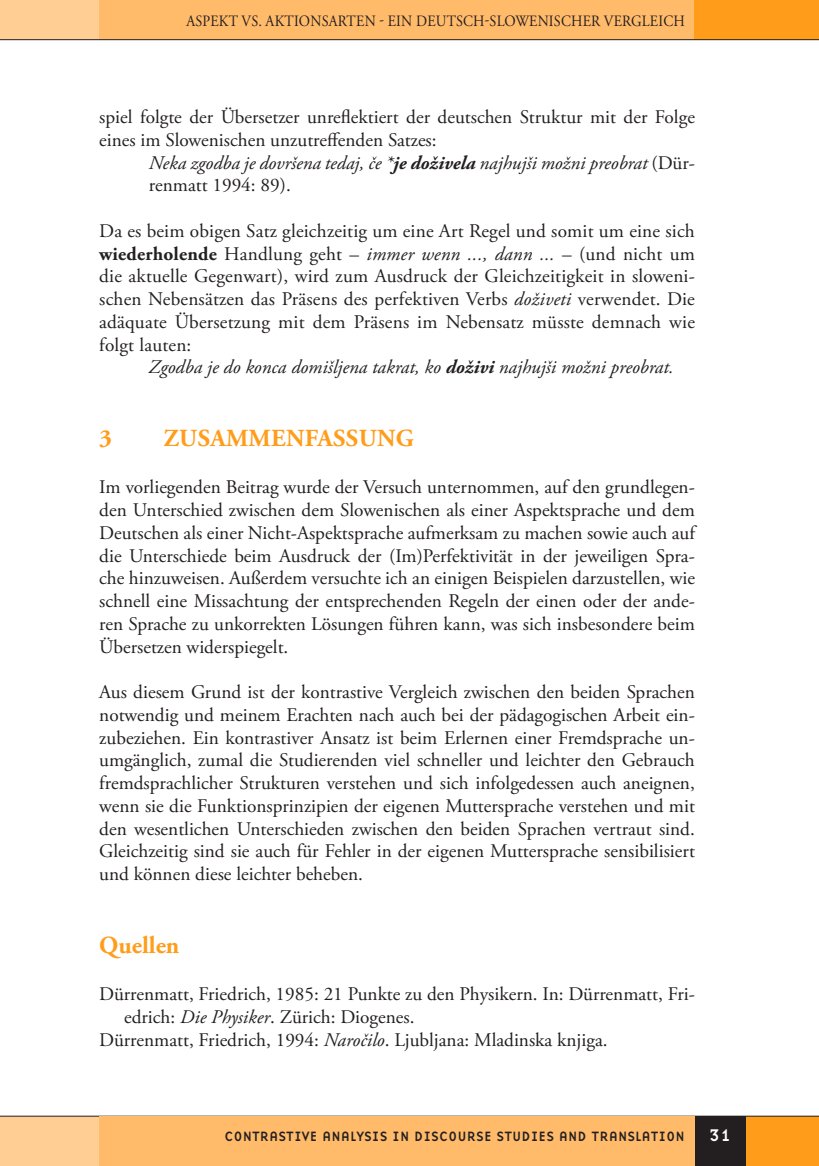
<style>
.page{position:relative;width:819px;height:1166px;background:#fff}
.page>*{position:absolute;margin:0;border:0;box-sizing:border-box;transform-origin:0 0}
.t1{font:700 24.5px "Adobe Garamond Pro";letter-spacing:.015em;color:#ff9d1b}
.t2{font:19.25px/22.8px "Adobe Garamond Pro";color:#231f20;text-align:justify}
.t3{font:italic 19.25px/22.8px "Adobe Garamond Pro";color:#231f20}
.t4{font:17.5px "Base Nine";color:#fff}
.t5{font:15.75px "Adobe Garamond Pro";letter-spacing:.015em;color:#231f20;scale:.9 1}
.t6{font:14px "Base Nine";color:#231f20}
.s1{font-weight:700}
.s2{font-style:normal}
.s3{font-style:italic}
</style>
<div class="page">
<div style="left:99px;top:0;width:596px;height:40px;background:#ffba6a"></div>
<div style="left:745px;top:1116px;width:73px;height:50px;background:#ff9d1b"></div>
<div style="left:0;top:1116px;width:99px;height:50px;background:#ffce94"></div>
<div style="left:694px;top:1116px;width:51px;height:50px;background:#231f20"></div>
<div style="left:0;top:0;width:99px;height:40px;background:#ffce94"></div>
<div style="left:694px;top:0;width:124px;height:40px;background:#ff9d1b"></div>
<hr style="left:0;top:39px;width:818px;height:1px;background:#231f20">
<hr style="left:0;top:1116px;width:818px;height:1px;background:#231f20">
<div style="left:99px;top:1116px;width:595px;height:50px;background:#ffba6a"></div>
<p class="t5" style="left:186px;top:11px;width:555px">ASPEKT VS. AKTIONSARTEN - EIN DEUTSCH-SLOWENISCHER VERGLEICH</p>
<p class="t2" style="left:99px;top:106px;width:597px">spiel folgte der Übersetzer unreflektiert der deutschen Struktur mit der Folge eines im Slowenischen unzutreffenden Satzes:</p>
<p class="t3" style="left:149px;top:152px;width:547px">Neka zgodba je dovršena tedaj, če *<span class="s1">je doživela</span> najhujši možni preobrat <span class="s2">(Dür&shy;renmatt 1994: 89).</span></p>
<p class="t2" style="left:99px;top:220px;width:597px">Da es beim obigen Satz gleichzeitig um eine Art Regel und somit um eine sich <span class="s1">wiederholende</span> Handlung geht – <span class="s3">immer wenn ..., dann ...</span> – (und nicht um die aktuelle Gegenwart), wird zum Ausdruck der Gleichzeitigkeit in sloweni&shy;schen Nebensätzen das Präsens des perfektiven Verbs <span class="s3">doživeti</span> verwendet. Die adäquate Übersetzung mit dem Präsens im Nebensatz müsste demnach wie folgt lauten:</p>
<p class="t3" style="left:149px;top:356px;width:526px">Zgodba je do konca domišljena takrat, ko <span class="s1">doživi</span> najhujši možni preobrat.</p>
<p class="t1" style="left:99px;top:424px;width:14px">3</p>
<p class="t1" style="left:164px;top:424px;width:251px">ZUSAMMENFASSUNG</p>
<p class="t2" style="left:99px;top:476px;width:597px">Im vorliegenden Beitrag wurde der Versuch unternommen, auf den grundlegen&shy;den Unterschied zwischen dem Slowenischen als einer Aspektsprache und dem Deutschen als einer Nicht-Aspektsprache aufmerksam zu machen sowie auch auf die Unterschiede beim Ausdruck der (Im)Perfektivität in der jeweiligen Spra&shy;che hinzuweisen. Außerdem versuchte ich an einigen Beispielen darzustellen, wie schnell eine Missachtung der entsprechenden Regeln der einen oder der ande&shy;ren Sprache zu unkorrekten Lösungen führen kann, was sich insbesondere beim Übersetzen widerspiegelt.</p>
<p class="t2" style="left:99px;top:681px;width:597px">Aus diesem Grund ist der kontrastive Vergleich zwischen den beiden Sprachen notwendig und meinem Erachten nach auch bei der pädagogischen Arbeit ein&shy;zubeziehen. Ein kontrastiver Ansatz ist beim Erlernen einer Fremdsprache un&shy;umgänglich, zumal die Studierenden viel schneller und leichter den Gebrauch fremdsprachlicher Strukturen verstehen und sich infolgedessen auch aneignen, wenn sie die Funktionsprinzipien der eigenen Muttersprache verstehen und mit den wesentlichen Unterschieden zwischen den beiden Sprachen vertraut sind.<br>Gleichzeitig sind sie auch für Fehler in der eigenen Muttersprache sensibilisiert und können diese leichter beheben.</p>
<p class="t1" style="left:99px;top:930px;width:82px">Quellen</p>
<p class="t2" style="left:99px;top:983px;width:597px">Dürrenmatt, Friedrich, 1985: 21 Punkte zu den Physikern. In: Dürrenmatt, Fri-</p>
<p class="t2" style="left:124px;top:1006px;width:292px">edrich: <span class="s3">Die Physiker</span>. Zürich: Diogenes.</p>
<p class="t2" style="left:99px;top:1029px;width:510px">Dürrenmatt, Friedrich, 1994: <span class="s3">Naročilo</span>. Ljubljana: Mladinska knjiga.</p>
<p class="t6" style="left:224px;top:1126px;width:462px">CONTRASTIVE ANALYSIS IN DISCOURSE STUDIES AND TRANSLATION</p>
<p class="t4" style="left:708px;top:1123px;width:25px">31</p>
</div>
